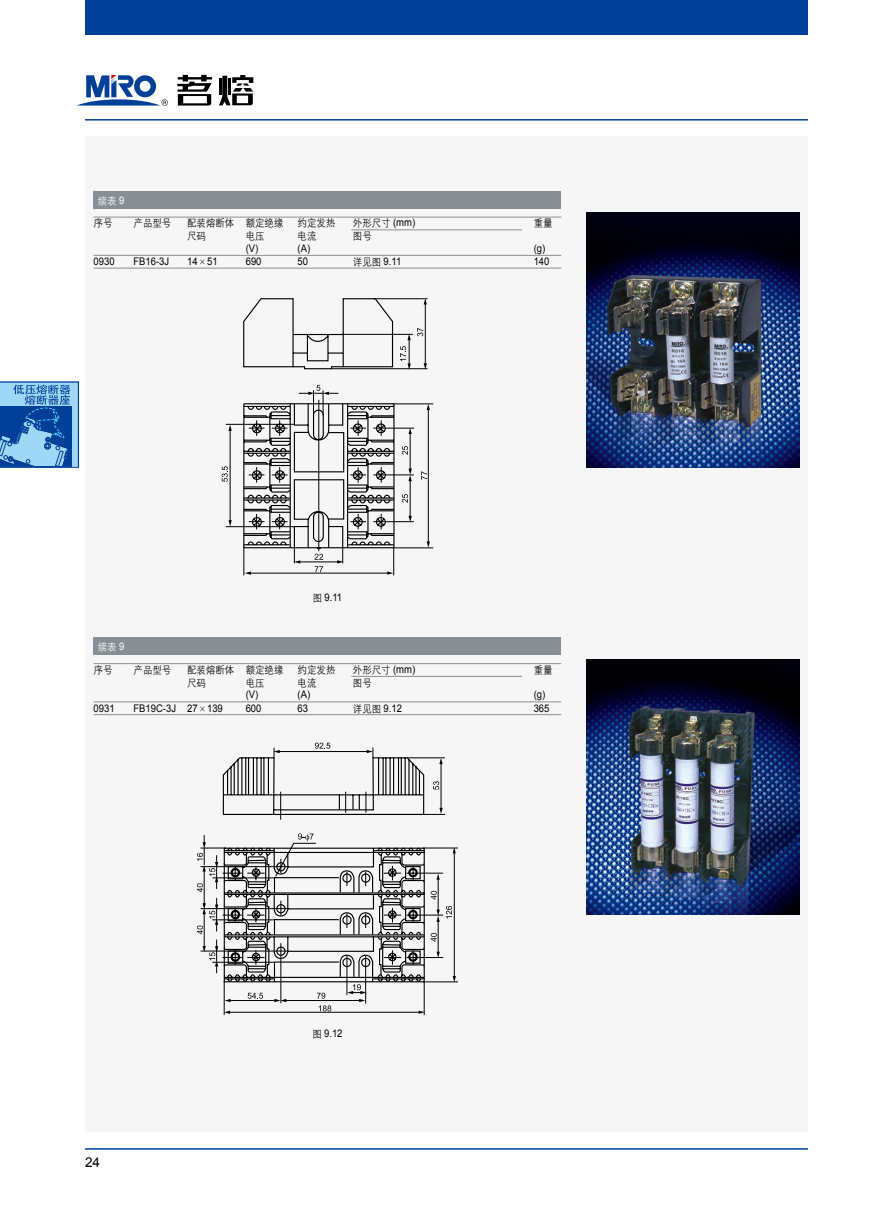
<style>
.page{position:relative;width:893px;height:1212px;background:#fff}
.page>*{position:absolute;margin:0;border:0;box-sizing:border-box;transform-origin:0 0}
.t1{font:13.5px "Arial";color:#000}
.t2{font:10.5px "Arial";color:#000;scale:.9 1}
.t3{font:10.5px/12.8px "H Yg 2 gj";color:#000;scale:.9 1}
.t4{font:10.5px "H Yg 2 gj";color:#fff;scale:.9 1}
.s1{font-family:"Arial"}
.s2{font-family:"H Yg 2 gj"}
</style>
<div class="page">
<div style="left:85px;top:136px;width:723px;height:995px;background:#f6f6f6"></div>
<div style="left:85px;top:0;width:723px;height:34px;background:#003f98"></div>
<hr style="left:85px;top:119px;width:723px;height:2px;background:#003f98">
<hr style="left:85px;top:1148px;width:723px;height:1px;background:#003f98">
<svg style="left:177px;top:75px;width:35px;height:31px"></svg>
<svg style="left:219px;top:75px;width:34px;height:30px"></svg>
<svg style="left:77px;top:75px;width:91px;height:31px"></svg>
<svg style="left:0;top:381px;width:79px;height:87px"></svg>
<div style="left:94px;top:191px;width:467px;height:17px;background:#888f94"></div>
<div style="left:94px;top:638px;width:467px;height:17px;background:#888f94"></div>
<svg style="left:243px;top:298px;width:151px;height:72px"></svg>
<hr style="left:332px;top:368px;width:95px;height:1px;background:#000">
<hr style="left:373px;top:298px;width:54px;height:1px;background:#000">
<hr style="left:341px;top:334px;width:72px;height:1px;background:#000">
<hr style="left:425px;top:303px;width:1px;height:61px;background:#000">
<svg style="left:424px;top:363px;width:3px;height:6px"></svg>
<svg style="left:424px;top:298px;width:3px;height:6px"></svg>
<svg style="left:417px;top:328px;width:6px;height:8px"></svg>
<svg style="left:400px;top:334px;width:11px;height:36px"></svg>
<hr style="left:373px;top:428px;width:41px;height:1px;background:#000">
<hr style="left:373px;top:475px;width:41px;height:1px;background:#000">
<hr style="left:373px;top:521px;width:41px;height:1px;background:#000">
<hr style="left:393px;top:548px;width:40px;height:1px;background:#000">
<hr style="left:393px;top:404px;width:40px;height:1px;background:#000">
<hr style="left:226px;top:424px;width:68px;height:1px;background:#000">
<hr style="left:226px;top:526px;width:68px;height:1px;background:#000">
<hr style="left:230px;top:430px;width:1px;height:91px;background:#000">
<svg style="left:228px;top:520px;width:4px;height:6px"></svg>
<svg style="left:228px;top:425px;width:4px;height:6px"></svg>
<hr style="left:428px;top:409px;width:1px;height:133px;background:#000">
<svg style="left:427px;top:541px;width:3px;height:6px"></svg>
<svg style="left:427px;top:404px;width:3px;height:6px"></svg>
<hr style="left:410px;top:433px;width:1px;height:37px;background:#000">
<svg style="left:408px;top:428px;width:4px;height:6px"></svg>
<hr style="left:410px;top:480px;width:1px;height:37px;background:#000">
<svg style="left:408px;top:516px;width:4px;height:6px"></svg>
<svg style="left:408px;top:468px;width:4px;height:13px"></svg>
<svg style="left:243px;top:385px;width:152px;height:190px"></svg>
<svg style="left:222px;top:466px;width:6px;height:16px"></svg>
<svg style="left:421px;top:471px;width:6px;height:9px"></svg>
<svg style="left:402px;top:446px;width:6px;height:9px"></svg>
<svg style="left:402px;top:494px;width:6px;height:9px"></svg>
<svg style="left:446px;top:906px;width:6px;height:12px"></svg>
<svg style="left:222px;top:743px;width:223px;height:77px"></svg>
<hr style="left:406px;top:873px;width:37px;height:1px;background:#000">
<hr style="left:423px;top:848px;width:35px;height:1px;background:#000">
<hr style="left:423px;top:981px;width:35px;height:1px;background:#000">
<hr style="left:406px;top:915px;width:37px;height:1px;background:#000">
<hr style="left:406px;top:957px;width:37px;height:1px;background:#000">
<hr style="left:454px;top:852px;width:1px;height:125px;background:#000">
<svg style="left:453px;top:976px;width:3px;height:6px"></svg>
<svg style="left:453px;top:847px;width:3px;height:6px"></svg>
<svg style="left:197px;top:833px;width:243px;height:181px"></svg>
<hr style="left:94px;top:663px;width:467px;height:1px;background:#888f94">
<hr style="left:94px;top:702px;width:467px;height:1px;background:#888f94">
<hr style="left:94px;top:714px;width:467px;height:1px;background:#888f94">
<hr style="left:351px;top:676px;width:171px;height:1px;background:#888f94">
<hr style="left:94px;top:217px;width:467px;height:1px;background:#888f94">
<hr style="left:94px;top:255px;width:467px;height:1px;background:#888f94">
<hr style="left:94px;top:268px;width:467px;height:1px;background:#888f94">
<hr style="left:351px;top:230px;width:171px;height:1px;background:#888f94">
<img style="left:587px;top:213px;width:212px;height:255px">
<img style="left:587px;top:659px;width:212px;height:255px">
<p class="t4" style="left:98px;top:196px;width:31px">续表 <span class="s1">9</span></p>
<p class="t3" style="left:246px;top:217px;width:43px">额定绝缘电压</p>
<p class="t2" style="left:246px;top:241px;width:15px">(V)</p>
<p class="t3" style="left:298px;top:217px;width:44px">约定发热电流</p>
<p class="t2" style="left:298px;top:241px;width:15px">(A)</p>
<p class="t3" style="left:187px;top:217px;width:54px">配装熔断体尺码</p>
<p class="t3" style="left:94px;top:217px;width:23px">序号</p>
<p class="t3" style="left:534px;top:217px;width:22px">重量</p>
<p class="t2" style="left:534px;top:241px;width:14px">(g)</p>
<p class="t3" style="left:353px;top:217px;width:71px">外形尺寸 <span class="s1">(mm)</span>图号</p>
<p class="t3" style="left:134px;top:217px;width:44px">产品型号</p>
<p class="t2" style="left:187px;top:255px;width:35px">14<span class="s2">×</span>51</p>
<p class="t2" style="left:353px;top:255px;width:55px"><span class="s2">详见图</span> 9.11</p>
<p class="t2" style="left:94px;top:255px;width:25px">0930</p>
<p class="t2" style="left:134px;top:255px;width:41px">FB16-3J</p>
<p class="t2" style="left:246px;top:255px;width:19px">690</p>
<p class="t2" style="left:298px;top:255px;width:13px">50</p>
<p class="t2" style="left:534px;top:255px;width:19px">140</p>
<p class="t4" style="left:98px;top:642px;width:31px">续表 <span class="s1">9</span></p>
<p class="t2" style="left:313px;top:590px;width:34px"><span class="s2">图</span> 9.11</p>
<p class="t3" style="left:246px;top:663px;width:43px">额定绝缘电压</p>
<p class="t2" style="left:246px;top:688px;width:15px">(V)</p>
<p class="t3" style="left:298px;top:663px;width:44px">约定发热电流</p>
<p class="t2" style="left:298px;top:688px;width:15px">(A)</p>
<p class="t3" style="left:187px;top:663px;width:54px">配装熔断体尺码</p>
<p class="t3" style="left:94px;top:663px;width:23px">序号</p>
<p class="t3" style="left:534px;top:663px;width:22px">重量</p>
<p class="t2" style="left:534px;top:688px;width:14px">(g)</p>
<p class="t3" style="left:353px;top:663px;width:71px">外形尺寸 <span class="s1">(mm)</span>图号</p>
<p class="t3" style="left:134px;top:663px;width:44px">产品型号</p>
<p class="t2" style="left:187px;top:701px;width:41px">27<span class="s2">×</span>139</p>
<p class="t2" style="left:353px;top:701px;width:56px"><span class="s2">详见图</span> 9.12</p>
<p class="t2" style="left:94px;top:701px;width:25px">0931</p>
<p class="t2" style="left:134px;top:701px;width:49px">FB19C-3J</p>
<p class="t2" style="left:246px;top:701px;width:19px">600</p>
<p class="t2" style="left:298px;top:701px;width:13px">63</p>
<p class="t2" style="left:534px;top:701px;width:19px">365</p>
<p class="t1" style="left:85px;top:1154px;width:17px">24</p>
<p class="t2" style="left:312px;top:1027px;width:35px"><span class="s2">图</span> 9.12</p>
</div>
